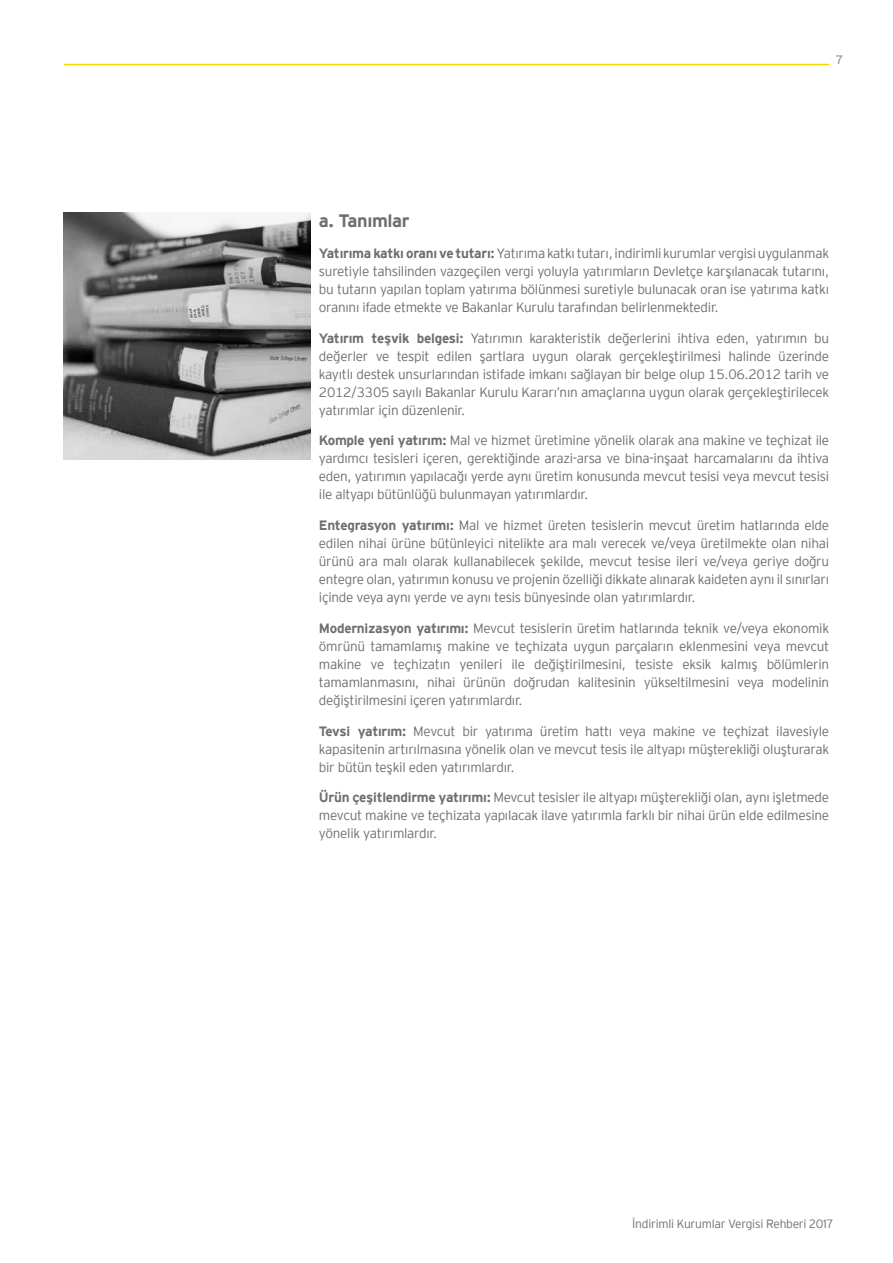
<style>
.page{position:relative;width:893px;height:1263px;background:#fff}
.page>*{position:absolute;margin:0;border:0;box-sizing:border-box;transform-origin:0 0}
.t1{font:700 18px "EY Interstate";letter-spacing:-.02em;color:#6d6e71}
.t2{font:300 13.5px/18px "EY Interstate";letter-spacing:-.02em;color:#6d6e71;text-align:justify}
.t3{font:12.3px "EY Interstate";color:#939598}
.t4{font:300 12px "EY Interstate";letter-spacing:-.02em;color:#6d6e71}
.s1{font-weight:700}
</style>
<div class="page">
<hr style="left:64px;top:64px;width:765px;height:1px;background:#ffd400">
<img style="left:64px;top:213px;width:246px;height:246px">
<p class="t3" style="left:836px;top:51px;width:9px">7</p>
<h1 class="t1" style="left:319px;top:208px;width:92px">a. Tanımlar</h1>
<p class="t2" style="left:319px;top:243px;width:512px"><span class="s1">Yatırıma katkı oranı ve tutarı:</span> Yatırıma katkı tutarı, indirimli kurumlar vergisi uygulanmak suretiyle tahsilinden vazgeçilen vergi yoluyla yatırımların Devletçe karşılanacak tutarını, bu tutarın yapılan toplam yatırıma bölünmesi suretiyle bulunacak oran ise yatırıma katkı oranını ifade etmekte ve Bakanlar Kurulu tarafından belirlenmektedir.</p>
<p class="t2" style="left:319px;top:328px;width:512px"><span class="s1">Yatırım teşvik belgesi:</span> Yatırımın karakteristik değerlerini ihtiva eden, yatırımın bu değerler ve tespit edilen şartlara uygun olarak gerçekleştirilmesi halinde üzerinde kayıtlı destek unsurlarından istifade imkanı sağlayan bir belge olup 15.06.2012 tarih ve 2012/3305 sayılı Bakanlar Kurulu Kararı’nın amaçlarına uygun olarak gerçekleştirilecek yatırımlar için düzenlenir.</p>
<p class="t2" style="left:319px;top:431px;width:512px"><span class="s1">Komple yeni yatırım:</span> Mal ve hizmet üretimine yönelik olarak ana makine ve teçhizat ile yardımcı tesisleri içeren, gerektiğinde arazi-arsa ve bina-inşaat harcamalarını da ihtiva eden, yatırımın yapılacağı yerde aynı üretim konusunda mevcut tesisi veya mevcut tesisi ile altyapı bütünlüğü bulunmayan yatırımlardır.</p>
<p class="t2" style="left:319px;top:515px;width:512px"><span class="s1">Entegrasyon yatırımı:</span> Mal ve hizmet üreten tesislerin mevcut üretim hatlarında elde edilen nihai ürüne bütünleyici nitelikte ara malı verecek ve/veya üretilmekte olan nihai ürünü ara malı olarak kullanabilecek şekilde, mevcut tesise ileri ve/veya geriye doğru entegre olan, yatırımın konusu ve projenin özelliği dikkate alınarak kaideten aynı il sınırları içinde veya aynı yerde ve aynı tesis bünyesinde olan yatırımlardır.</p>
<p class="t2" style="left:319px;top:618px;width:512px"><span class="s1">Modernizasyon yatırımı:</span> Mevcut tesislerin üretim hatlarında teknik ve/veya ekonomik ömrünü tamamlamış makine ve teçhizata uygun parçaların eklenmesini veya mevcut makine ve teçhizatın yenileri ile değiştirilmesini, tesiste eksik kalmış bölümlerin tamamlanmasını, nihai ürünün doğrudan kalitesinin yükseltilmesini veya modelinin değiştirilmesini içeren yatırımlardır.</p>
<p class="t2" style="left:319px;top:721px;width:512px"><span class="s1">Tevsi yatırım:</span> Mevcut bir yatırıma üretim hattı veya makine ve teçhizat ilavesiyle kapasitenin artırılmasına yönelik olan ve mevcut tesis ile altyapı müşterekliği oluşturarak bir bütün teşkil eden yatırımlardır.</p>
<p class="t2" style="left:319px;top:788px;width:512px"><span class="s1">Ürün çeşitlendirme yatırımı:</span> Mevcut tesisler ile altyapı müşterekliği olan, aynı işletmede mevcut makine ve teçhizata yapılacak ilave yatırımla farklı bir nihai ürün elde edilmesine yönelik yatırımlardır.</p>
<p class="t4" style="left:632px;top:1215px;width:203px">İndirimli Kurumlar Vergisi Rehberi 2017</p>
</div>
